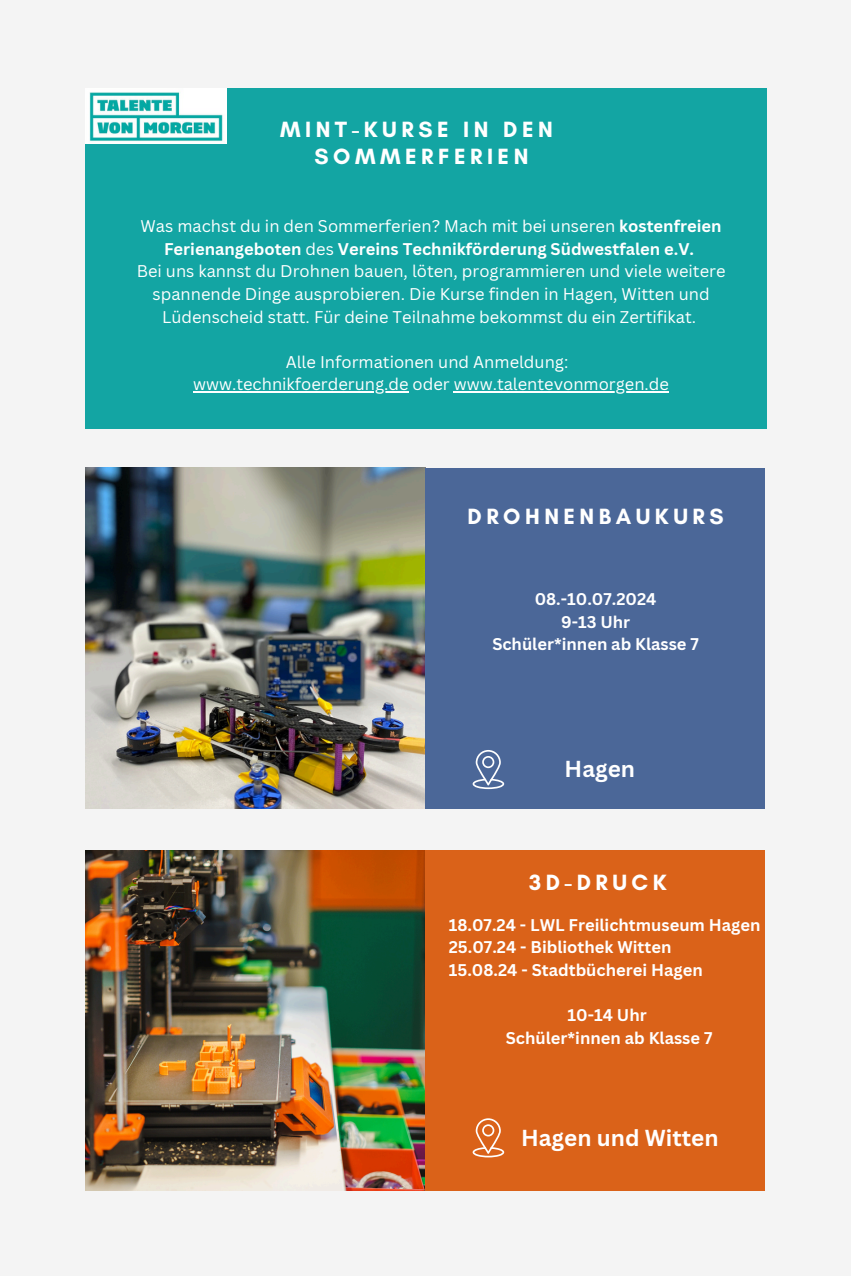
<style>
.page{position:relative;width:851px;height:1276px;background:#fff}
.page>*{position:absolute;margin:0;border:0;box-sizing:border-box;transform-origin:0 0}
.t1{font:700 22.5px/27px "Glacial Indifference";letter-spacing:.2em;color:#fff;text-align:center}
.t2{font:700 22.5px "Canva Sans";color:#fff}
.t3{font:700 16.5px/22.5px "Canva Sans";color:#fff;text-align:center}
.t4{font:16.5px/22.5px "Canva Sans";color:#fff;text-align:center}
.s1{font-weight:400}
</style>
<div class="page">
<div style="left:0;top:0;width:850px;height:1276px;background:#f4f4f4"></div>
<img style="left:85px;top:467px;width:340px;height:341px">
<div style="left:425px;top:467px;width:340px;height:341px;background:#4b6798"></div>
<img style="left:85px;top:850px;width:340px;height:341px">
<div style="left:425px;top:850px;width:340px;height:341px;background:#da6219"></div>
<div style="left:85px;top:88px;width:681px;height:341px;background:#13a5a3"></div>
<img style="left:85px;top:88px;width:142px;height:55px">
<svg style="left:472px;top:750px;width:32px;height:39px"></svg>
<hr style="left:193px;top:391px;width:215px;height:1px;background:#fff">
<hr style="left:454px;top:391px;width:215px;height:1px;background:#fff">
<svg style="left:472px;top:1118px;width:32px;height:39px"></svg>
<p class="t1" style="left:280px;top:116px;width:274px">MINT-KURSE IN DEN<br>SOMMERFERIEN</p>
<p class="t3" style="left:141px;top:215px;width:582px"><span class="s1">Was machst du in den Sommerferien? Mach mit bei unseren</span> kostenfreien<br>Ferienangeboten <span class="s1">des</span> Vereins Technikförderung Südwestfalen e.V.</p>
<p class="t4" style="left:137px;top:260px;width:590px">Bei uns kannst du Drohnen bauen, löten, programmieren und viele weitere spannende Dinge ausprobieren. Die Kurse finden in Hagen, Witten und<br>Lüdenscheid statt. Für deine Teilnahme bekommst du ein Zertifikat.</p>
<p class="t4" style="left:286px;top:350px;width:284px">Alle Informationen und Anmeldung:</p>
<p class="t4" style="left:193px;top:372px;width:477px">www.technikfoerderung.de oder www.talentevonmorgen.de</p>
<h2 class="t1" style="left:467px;top:502px;width:257px">DROHNENBAUKURS</h2>
<h1 class="t3" style="left:492px;top:587px;width:208px">08.-10.07.2024<br>9-13 Uhr<br>Schüler*innen ab Klasse 7</h1>
<h3 class="t2" style="left:564px;top:753px;width:72px">Hagen</h3>
<h3 class="t1" style="left:529px;top:869px;width:139px">3D-DRUCK</h3>
<p class="t3" style="left:449px;top:913px;width:313px;text-align:left">18.07.24 - LWL Freilichtmuseum Hagen<br>25.07.24 - Bibliothek Witten</p>
<h1 class="t3" style="left:449px;top:958px;width:255px">15.08.24 - Stadtbücherei Hagen</h1>
<p class="t3" style="left:506px;top:1003px;width:208px">10-14 Uhr<br>Schüler*innen ab Klasse 7</p>
<h3 class="t2" style="left:521px;top:1122px;width:199px">Hagen und Witten</h3>
</div>
